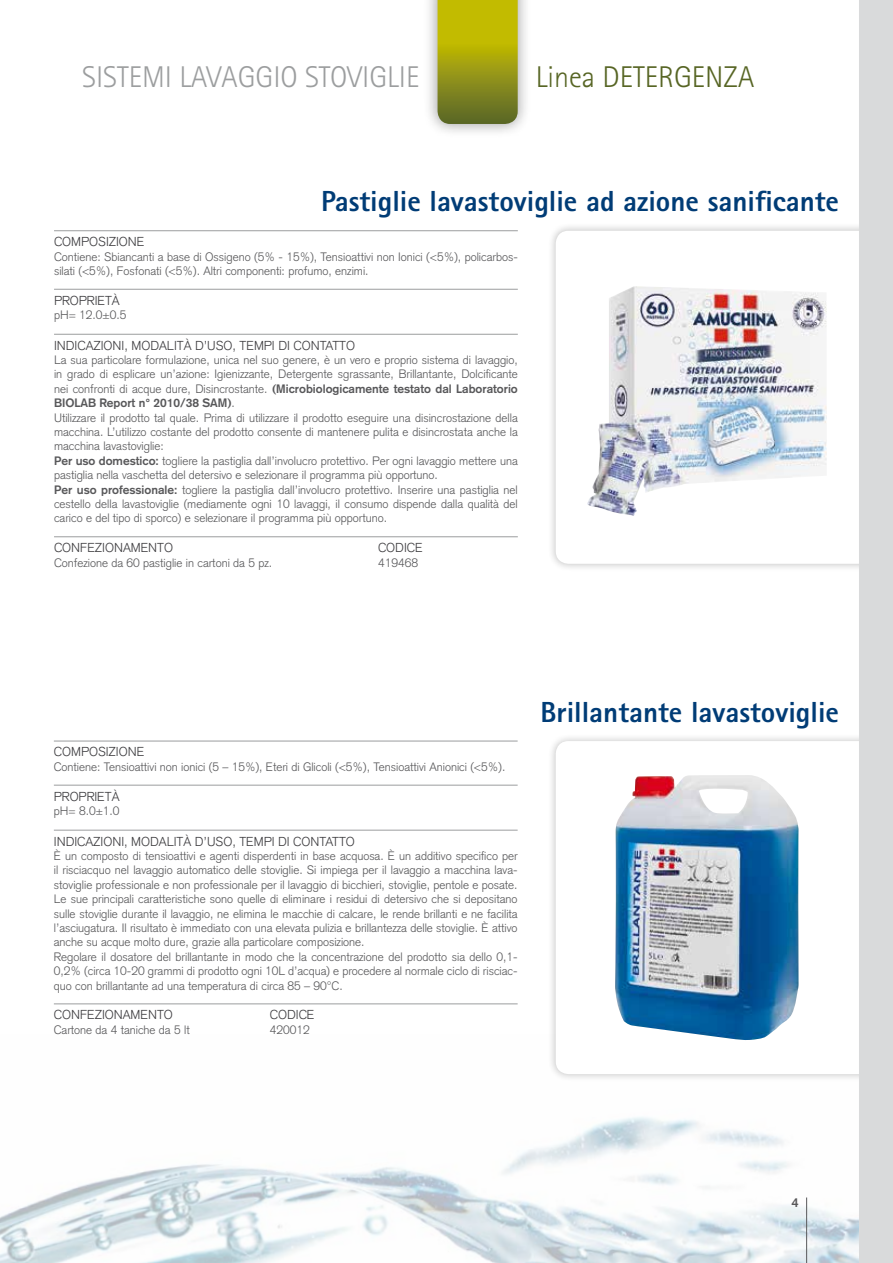
<style>
.page{position:relative;width:893px;height:1263px;background:#fff}
.page>*{position:absolute;margin:0;border:0;box-sizing:border-box;transform-origin:0 0}
.t1{font:300 30px "Rotis Sans Serif";color:#9c9e9f}
.t2{font:300 30px "Rotis Sans Serif";color:#576524}
.t3{font:800 29.1px "Rotis Sans Serif";color:#003c76}
.t4{font:300 12.75px "Akzidenz Grotesk";color:#3e3d40}
.t5{font:700 12.75px "Akzidenz Grotesk";color:#58585a}
.t6{font:300 12px/14.4px "Akzidenz Grotesk";color:#58585a}
.s1{font-weight:700}
</style>
<div class="page">
<img style="left:0;top:1117px;width:859px;height:146px">
<div style="left:547px;top:222px;width:337px;height:350px;background:#000;opacity:.25"></div>
<svg style="left:556px;top:231px;width:303px;height:333px"></svg>
<div style="left:547px;top:733px;width:337px;height:349px;background:#000;opacity:.25"></div>
<svg style="left:556px;top:741px;width:303px;height:333px"></svg>
<div style="left:859px;top:0;width:34px;height:1263px;background:#d9dadb"></div>
<hr style="left:54px;top:230px;width:464px;height:1px;background:#9c9e9f">
<hr style="left:54px;top:289px;width:464px;height:1px;background:#9c9e9f">
<hr style="left:54px;top:334px;width:464px;height:1px;background:#9c9e9f">
<hr style="left:54px;top:536px;width:464px;height:1px;background:#9c9e9f">
<hr style="left:54px;top:740px;width:464px;height:1px;background:#9c9e9f">
<hr style="left:54px;top:785px;width:464px;height:1px;background:#9c9e9f">
<hr style="left:54px;top:830px;width:464px;height:1px;background:#9c9e9f">
<hr style="left:54px;top:1003px;width:464px;height:1px;background:#9c9e9f">
<div style="left:423px;top:0;width:109px;height:138px;background:#000;opacity:.4"></div>
<svg style="left:438px;top:0;width:80px;height:124px;background:#9e9e11"></svg>
<img style="left:587px;top:286px;width:240px;height:230px">
<img style="left:615px;top:775px;width:184px;height:265px">
<hr style="left:806px;top:1197px;width:1px;height:66px;background:#58585a">
<h1 class="t1" style="left:82px;top:59px;width:339px">SISTEMI LAVAGGIO STOVIGLIE</h1>
<h1 class="t2" style="left:536px;top:59px;width:220px">Linea DETERGENZA</h1>
<h2 class="t3" style="left:321px;top:183px;width:519px">Pastiglie lavastoviglie ad azione sanificante</h2>
<p class="t4" style="left:54px;top:234px;width:92px">COMPOSIZIONE</p>
<p class="t6" style="left:54px;top:249px;width:465px">Contiene: Sbiancanti a base di Ossigeno (5% - 15%), Tensioattivi non Ionici (&lt;5%), policarbos&shy;silati (&lt;5%), Fosfonati (&lt;5%). Altri componenti: profumo, enzimi.</p>
<p class="t4" style="left:54px;top:293px;width:67px">PROPRIETÀ</p>
<p class="t6" style="left:54px;top:308px;width:74px">pH= 12.0±0.5</p>
<p class="t4" style="left:54px;top:338px;width:303px">INDICAZIONI, MODALITÀ D’USO, TEMPI DI CONTATTO</p>
<p class="t6" style="left:54px;top:353px;width:465px">La sua particolare formulazione, unica nel suo genere, è un vero e proprio sistema di lavaggio, in grado di esplicare un’azione: Igienizzante, Detergente sgrassante, Brillantante, Dolcificante nei confronti di acque dure, Disincrostante. <span class="s1">(Microbiologicamente testato dal Laboratorio BIOLAB Report n° 2010/38 SAM)</span>.<br>Utilizzare il prodotto tal quale. Prima di utilizzare il prodotto eseguire una disincrostazione della macchina. L’utilizzo costante del prodotto consente di mantenere pulita e disincrostata anche la macchina lavastoviglie:<br><span class="s1">Per uso domestico:</span> togliere la pastiglia dall’involucro protettivo. Per ogni lavaggio mettere una pastiglia nella vaschetta del detersivo e selezionare il programma più opportuno.<br><span class="s1">Per uso professionale:</span> togliere la pastiglia dall’involucro protettivo. Inserire una pastiglia nel cestello della lavastoviglie (mediamente ogni 10 lavaggi, il consumo dispende dalla qualità del carico e del tipo di sporco) e selezionare il programma più opportuno.</p>
<p class="t4" style="left:54px;top:540px;width:121px">CONFEZIONAMENTO</p>
<p class="t4" style="left:378px;top:540px;width:46px">CODICE</p>
<p class="t6" style="left:54px;top:555px;width:220px">Confezione da 60 pastiglie in cartoni da 5 pz.</p>
<p class="t6" style="left:378px;top:555px;width:42px">419468</p>
<p class="t4" style="left:54px;top:744px;width:92px">COMPOSIZIONE</p>
<p class="t6" style="left:54px;top:759px;width:453px">Contiene: Tensioattivi non ionici (5 – 15%), Eteri di Glicoli (&lt;5%), Tensioattivi Anionici (&lt;5%).</p>
<p class="t4" style="left:54px;top:789px;width:67px">PROPRIETÀ</p>
<p class="t6" style="left:54px;top:804px;width:67px">pH= 8.0±1.0</p>
<p class="t4" style="left:54px;top:834px;width:303px">INDICAZIONI, MODALITÀ D’USO, TEMPI DI CONTATTO</p>
<p class="t6" style="left:54px;top:849px;width:465px">È un composto di tensioattivi e agenti disperdenti in base acquosa. È un additivo specifico per il risciacquo nel lavaggio automatico delle stoviglie. Si impiega per il lavaggio a macchina lava&shy;stoviglie professionale e non professionale per il lavaggio di bicchieri, stoviglie, pentole e posate.<br>Le sue principali caratteristiche sono quelle di eliminare i residui di detersivo che si depositano sulle stoviglie durante il lavaggio, ne elimina le macchie di calcare, le rende brillanti e ne facilita l’asciugatura. Il risultato è immediato con una elevata pulizia e brillantezza delle stoviglie. È attivo anche su acque molto dure, grazie alla particolare composizione.<br>Regolare il dosatore del brillantante in modo che la concentrazione del prodotto sia dello 0,1- 0,2% (circa 10-20 grammi di prodotto ogni 10L d’acqua) e procedere al normale ciclo di risciac&shy;quo con brillantante ad una temperatura di circa 85 – 90°C.</p>
<p class="t4" style="left:54px;top:1007px;width:121px">CONFEZIONAMENTO</p>
<p class="t4" style="left:270px;top:1007px;width:46px">CODICE</p>
<p class="t6" style="left:54px;top:1022px;width:137px">Cartone da 4 taniche da 5 lt</p>
<p class="t6" style="left:270px;top:1022px;width:42px">420012</p>
<h2 class="t3" style="left:540px;top:693px;width:300px">Brillantante lavastoviglie</h2>
<p class="t5" style="left:791px;top:1195px;width:9px">4</p>
</div>
